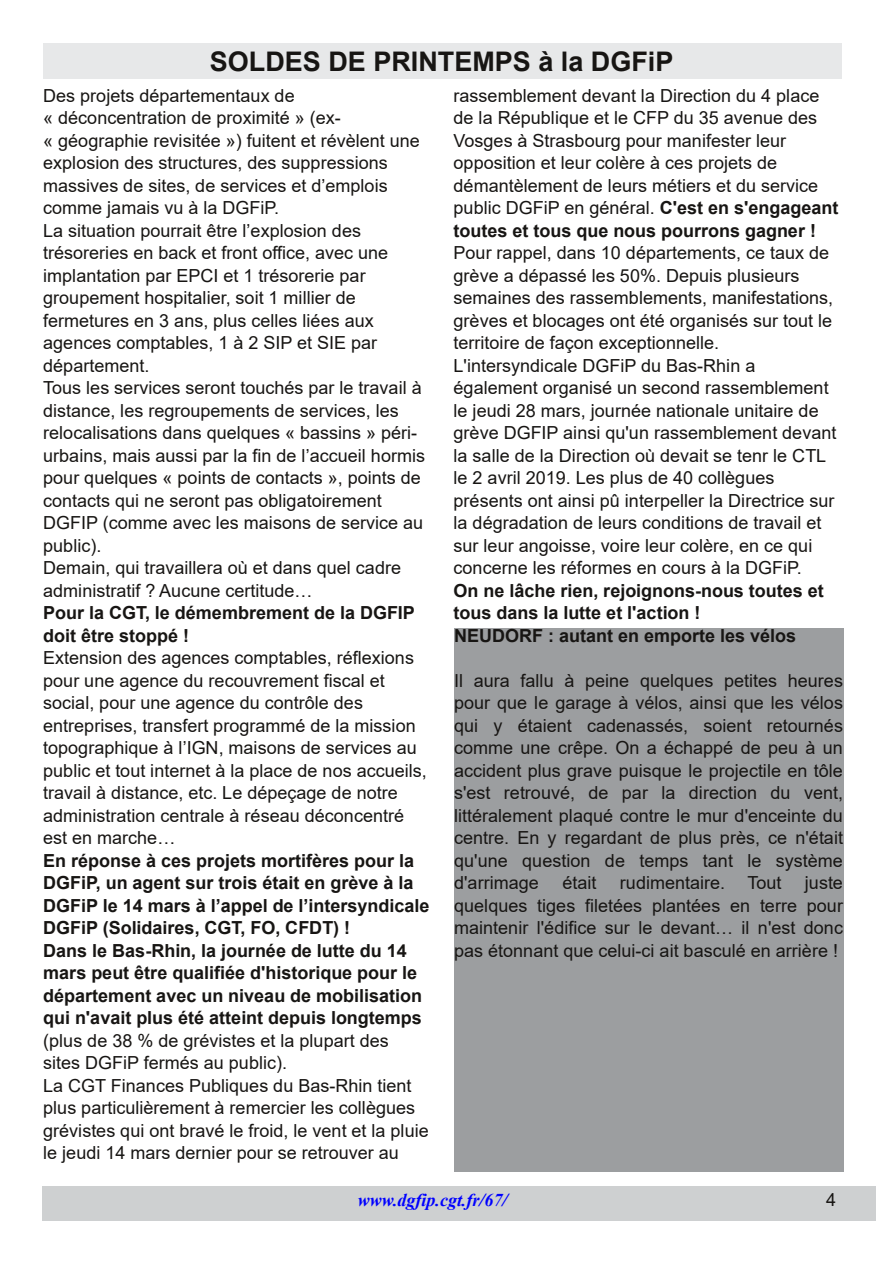
<style>
.page{position:relative;width:893px;height:1263px;background:#fff}
.page>*{position:absolute;margin:0;border:0;box-sizing:border-box;transform-origin:0 0}
.t1{font:700 27px "Arial";color:#171513}
.t2{font:18px/22.5px "Arial";color:#171513}
.t3{font:700 18px/22.5px "Arial";color:#171513}
.t4{font:italic 700 18px "Times New Roman";color:#00f}
.s1{font-weight:700}
</style>
<div class="page">
<div style="left:42px;top:1186px;width:834px;height:34px;background:#ced0d1"></div>
<div style="left:43px;top:43px;width:799px;height:35px;background:#e7e8e9"></div>
<div style="left:454px;top:629px;width:389px;height:543px;background:#9c9ea0"></div>
<h1 class="t1" style="left:210px;top:47px;width:465px">SOLDES DE PRINTEMPS à la DGFiP</h1>
<p class="t2" style="left:454px;top:84px;width:386px">rassemblement devant la Direction du 4 place de la République et le CFP du 35 avenue des Vosges à Strasbourg pour manifester leur opposition et leur colère à ces projets de démantèlement de leurs métiers et du service public DGFiP en général. <span class="s1">C'est en s'engageant toutes et tous que nous pourrons gagner !</span></p>
<p class="t2" style="left:454px;top:242px;width:384px">Pour rappel, dans 10 départements, ce taux de grève a dépassé les 50%. Depuis plusieurs semaines des rassemblements, manifestations, grèves et blocages ont été organisés sur tout le territoire de façon exceptionnelle.<br>L'intersyndicale DGFiP du Bas-Rhin a également organisé un second rassemblement le jeudi 28 mars, journée nationale unitaire de grève DGFIP ainsi qu'un rassemblement devant la salle de la Direction où devait se tenr le CTL le 2 avril 2019. Les plus de 40 collègues présents ont ainsi pû interpeller la Directrice sur la dégradation de leurs conditions de travail et sur leur angoisse, voire leur colère, en ce qui concerne les réformes en cours à la DGFiP.</p>
<p class="t3" style="left:454px;top:579px;width:372px">On ne lâche rien, rejoignons-nous toutes et tous dans la lutte et l'action !<br>NEUDORF : autant en emporte les vélos</p>
<p class="t2" style="left:454px;top:669px;width:390px;text-align:justify">Il aura fallu à peine quelques petites heures pour que le garage à vélos, ainsi que les vélos qui y étaient cadenassés, soient retournés comme une crêpe. On a échappé de peu à un accident plus grave puisque le projectile en tôle s'est retrouvé, de par la direction du vent, littéralement plaqué contre le mur d'enceinte du centre. En y regardant de plus près, ce n'était qu'une question de temps tant le système d'arrimage</p>
<p class="t2" style="left:43px;top:84px;width:383px">Des projets départementaux de<br>« déconcentration de proximité » (ex-<br>« géographie revisitée ») fuitent et révèlent une explosion des structures, des suppressions massives de sites, de services et d’emplois comme jamais vu à la DGFiP.<br>La situation pourrait être l’explosion des trésoreries en back et front office, avec une implantation par EPCI et 1 trésorerie par groupement hospitalier, soit 1 millier de fermetures en 3 ans, plus celles liées aux agences comptables, 1 à 2 SIP et SIE par département.<br>Tous les services seront touchés par le travail à distance, les regroupements de services, les relocalisations dans quelques « bassins » péri&shy;urbains, mais aussi par la fin de l’accueil hormis pour quelques « points de contacts », points de contacts qui ne seront pas obligatoirement DGFIP (comme avec les maisons de service au public).<br>Demain, qui travaillera où et dans quel cadre administratif ? Aucune certitude…</p>
<p class="t3" style="left:43px;top:602px;width:373px">Pour la CGT, le démembrement de la DGFIP doit être stoppé !</p>
<p class="t2" style="left:43px;top:647px;width:385px">Extension des agences comptables, réflexions pour une agence du recouvrement fiscal et social, pour une agence du contrôle des entreprises, transfert programmé de la mission topographique à l’IGN, maisons de services au public et tout internet à la place de nos accueils, travail à distance, etc. Le dépeçage de notre administration centrale à réseau déconcentré est en marche…</p>
<p class="t3" style="left:43px;top:849px;width:388px">En réponse à ces projets mortifères pour la DGFiP, un agent sur trois était en grève à la DGFiP le 14 mars à l’appel de l’intersyndicale DGFiP (Solidaires, CGT, FO, CFDT) !<br>Dans le Bas-Rhin, la journée de lutte du 14 mars peut être qualifiée d'historique pour le département avec un niveau de mobilisation qui n'avait plus été atteint depuis longtemps</p>
<p class="t2" style="left:43px;top:1029px;width:387px">(plus de 38 % de grévistes et la plupart des sites DGFiP fermés au public).<br>La CGT Finances Publiques du Bas-Rhin tient plus particulièrement à remercier les collègues grévistes qui ont bravé le froid, le vent et la pluie le jeudi 14 mars dernier pour se retrouver au</p>
<p class="t2" style="left:562px;top:872px;width:36px">était</p>
<p class="t2" style="left:620px;top:872px;width:163px">rudimentaire. Tout</p>
<p class="t2" style="left:454px;top:872px;width:390px;text-align:justify;text-indent:351px">juste quelques tiges filetées plantées en terre pour maintenir l'édifice sur le devant… il n'est donc pas étonnant que celui-ci ait basculé en arrière !</p>
<p class="t4" style="left:358px;top:1189px;width:151px">www.dgfip.cgt.fr/67/</p>
<p class="t2" style="left:826px;top:1189px;width:12px">4</p>
</div>
